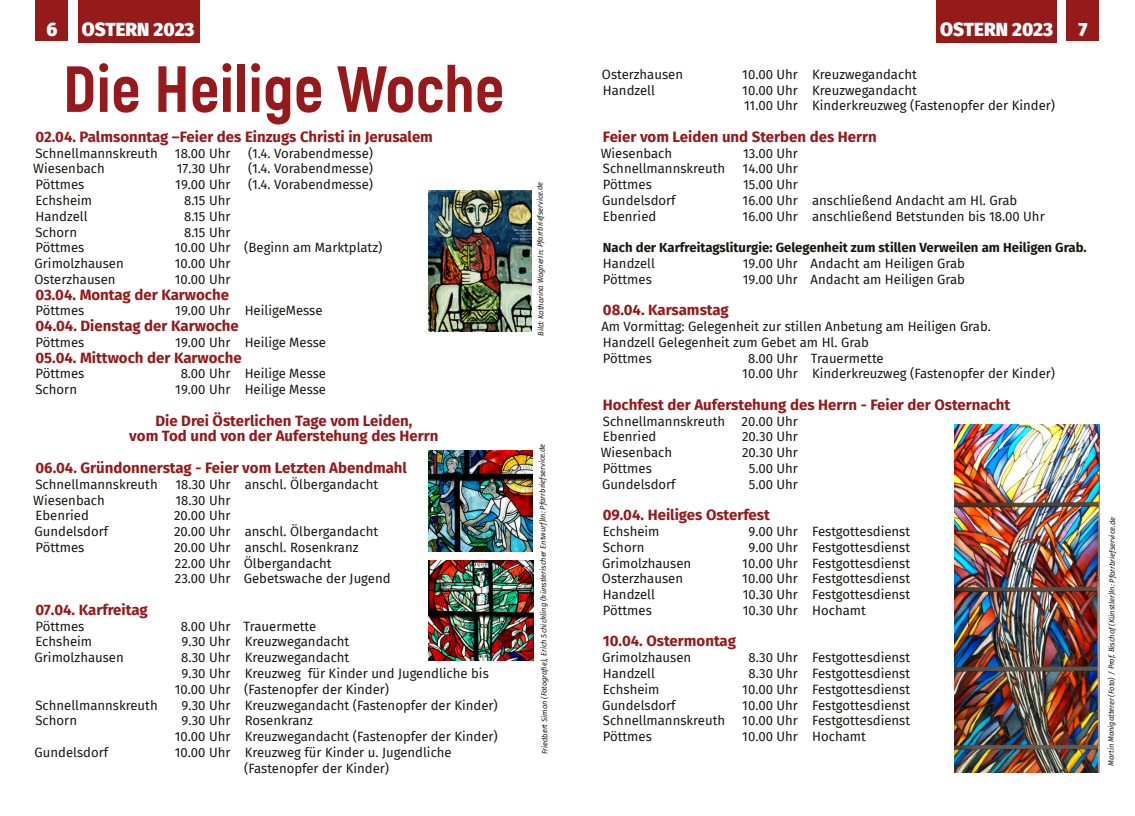
<style>
.page{position:relative;width:1135px;height:816px;background:#fff}
.page>*{position:absolute;margin:0;border:0;box-sizing:border-box;transform-origin:0 0}
.t1{font:800 65px "Akrobat";color:#96191c}
.t2{font:900 18.75px "Fira Sans";color:#fff}
.t3{font:700 15px/15.8px "Fira Sans";color:#96191a;text-align:center}
.t4{font:700 15px "Fira Sans";color:#96181a}
.t5{font:13.12px/15.8px "Fira Sans";color:#181715}
.t6{font:700 13.12px "Fira Sans";color:#181715}
.t7{font:italic 7.5px "Fira Sans";letter-spacing:-.01em;color:#181715}
</style>
<div class="page">
<div style="left:35px;top:0;width:33px;height:41px;background:#951a1a"></div>
<div style="left:78px;top:0;width:122px;height:42px;background:#951a1a"></div>
<img style="left:428px;top:190px;width:103px;height:141px">
<img style="left:428px;top:450px;width:104px;height:101px">
<img style="left:428px;top:560px;width:105px;height:99px">
<div style="left:1066px;top:0;width:32px;height:41px;background:#951a1a"></div>
<div style="left:936px;top:0;width:120px;height:42px;background:#951a1a"></div>
<img style="left:954px;top:424px;width:144px;height:348px">
<h2 class="t2" style="left:46px;top:18px;width:12px">6</h2>
<h2 class="t2" style="left:82px;top:18px;width:114px">OSTERN 2023</h2>
<h2 class="t2" style="left:939px;top:18px;width:114px">OSTERN 2023</h2>
<h2 class="t2" style="left:1077px;top:18px;width:11px">7</h2>
<h1 class="t1" style="left:63px;top:51px;width:443px">Die Heilige Woche</h1>
<p class="t3" style="left:35px;top:129px;width:399px">02.04. Palmsonntag –Feier des Einzugs Christi in Jerusalem</p>
<p class="t5" style="left:35px;top:145px;width:124px">Schnellmannskreuth</p>
<p class="t5" style="left:175px;top:145px;width:57px">18.00 Uhr</p>
<p class="t5" style="left:248px;top:145px;width:126px">(1.4. Vorabendmesse)</p>
<p class="t5" style="left:33px;top:161px;width:73px">Wiesenbach</p>
<p class="t5" style="left:177px;top:161px;width:55px">17.30 Uhr</p>
<p class="t5" style="left:248px;top:161px;width:126px">(1.4. Vorabendmesse)</p>
<p class="t5" style="left:35px;top:177px;width:50px">Pöttmes</p>
<p class="t5" style="left:175px;top:177px;width:57px">19.00 Uhr</p>
<p class="t5" style="left:248px;top:177px;width:126px">(1.4. Vorabendmesse)</p>
<p class="t5" style="left:35px;top:192px;width:58px">Echsheim</p>
<p class="t5" style="left:184px;top:192px;width:48px">8.15 Uhr</p>
<p class="t5" style="left:35px;top:208px;width:54px">Handzell</p>
<p class="t5" style="left:184px;top:208px;width:48px">8.15 Uhr</p>
<p class="t5" style="left:35px;top:224px;width:43px">Schorn</p>
<p class="t5" style="left:184px;top:224px;width:48px">8.15 Uhr</p>
<p class="t5" style="left:35px;top:240px;width:50px">Pöttmes</p>
<p class="t5" style="left:175px;top:240px;width:209px">10.00 Uhr (Beginn am Marktplatz)</p>
<p class="t5" style="left:35px;top:255px;width:91px">Grimolzhausen</p>
<p class="t5" style="left:175px;top:255px;width:57px">10.00 Uhr</p>
<p class="t5" style="left:35px;top:271px;width:83px">Osterzhausen</p>
<p class="t5" style="left:175px;top:271px;width:57px">10.00 Uhr</p>
<p class="t3" style="left:35px;top:286px;width:195px">03.04. Montag der Karwoche</p>
<p class="t5" style="left:35px;top:303px;width:50px">Pöttmes</p>
<p class="t5" style="left:175px;top:303px;width:149px">19.00 Uhr HeiligeMesse</p>
<p class="t4" style="left:35px;top:317px;width:205px">04.04. Dienstag der Karwoche</p>
<p class="t5" style="left:35px;top:334px;width:50px">Pöttmes</p>
<p class="t5" style="left:175px;top:334px;width:152px">19.00 Uhr Heilige Messe</p>
<p class="t3" style="left:35px;top:349px;width:208px">05.04. Mittwoch der Karwoche</p>
<p class="t5" style="left:35px;top:366px;width:50px">Pöttmes</p>
<p class="t5" style="left:181px;top:366px;width:147px">8.00 Uhr Heilige Messe</p>
<p class="t5" style="left:35px;top:381px;width:43px">Schorn</p>
<p class="t5" style="left:175px;top:381px;width:152px">19.00 Uhr Heilige Messe</p>
<p class="t3" style="left:129px;top:412px;width:310px">Die Drei Österlichen Tage vom Leiden,<br>vom Tod und von der Auferstehung des Herrn</p>
<p class="t3" style="left:35px;top:460px;width:373px">06.04. Gründonnerstag - Feier vom Letzten Abendmahl</p>
<p class="t5" style="left:35px;top:476px;width:124px">Schnellmannskreuth</p>
<p class="t5" style="left:175px;top:476px;width:204px">18.30 Uhr anschl. Ölbergandacht</p>
<p class="t5" style="left:33px;top:492px;width:73px">Wiesenbach</p>
<p class="t5" style="left:175px;top:492px;width:56px">18.30 Uhr</p>
<p class="t5" style="left:35px;top:507px;width:55px">Ebenried</p>
<p class="t5" style="left:174px;top:507px;width:58px">20.00 Uhr</p>
<p class="t5" style="left:35px;top:523px;width:75px">Gundelsdorf</p>
<p class="t5" style="left:174px;top:523px;width:205px">20.00 Uhr anschl. Ölbergandacht</p>
<p class="t5" style="left:35px;top:539px;width:50px">Pöttmes</p>
<p class="t5" style="left:174px;top:539px;width:218px">20.00 Uhr anschl. Rosenkranz<br>22.00 Uhr Ölbergandacht<br>23.00 Uhr Gebetswache der Jugend</p>
<p class="t3" style="left:35px;top:601px;width:114px">07.04. Karfreitag</p>
<p class="t5" style="left:35px;top:618px;width:50px">Pöttmes</p>
<p class="t5" style="left:181px;top:618px;width:137px">8.00 Uhr Trauermette</p>
<p class="t5" style="left:35px;top:633px;width:58px">Echsheim</p>
<p class="t5" style="left:181px;top:633px;width:169px">9.30 Uhr Kreuzwegandacht</p>
<p class="t5" style="left:35px;top:649px;width:91px">Grimolzhausen</p>
<p class="t5" style="left:181px;top:649px;width:170px">8.30 Uhr Kreuzwegandacht</p>
<p class="t5" style="left:181px;top:665px;width:309px">9.30 Uhr Kreuzweg für Kinder und Jugendliche bis</p>
<p class="t5" style="left:175px;top:681px;width:216px">10.00 Uhr (Fastenopfer der Kinder)</p>
<p class="t5" style="left:35px;top:696px;width:124px">Schnellmannskreuth</p>
<p class="t5" style="left:181px;top:696px;width:318px">9.30 Uhr Kreuzwegandacht (Fastenopfer der Kinder)</p>
<p class="t5" style="left:35px;top:712px;width:43px">Schorn</p>
<p class="t5" style="left:175px;top:712px;width:324px;text-indent:7px">9.30 Uhr Rosenkranz<br>10.00 Uhr Kreuzwegandacht (Fastenopfer der Kinder)</p>
<p class="t5" style="left:35px;top:744px;width:75px">Gundelsdorf</p>
<p class="t5" style="left:175px;top:744px;width:278px;text-align:center">10.00 Uhr Kreuzweg für Kinder u. Jugendliche (Fastenopfer der Kinder)</p>
<p class="t5" style="left:601px;top:66px;width:83px">Osterzhausen</p>
<p class="t5" style="left:742px;top:66px;width:176px">10.00 Uhr Kreuzwegandacht</p>
<p class="t5" style="left:602px;top:82px;width:54px">Handzell</p>
<p class="t5" style="left:742px;top:82px;width:314px">10.00 Uhr Kreuzwegandacht<br>11.00 Uhr Kinderkreuzweg (Fastenopfer der Kinder)</p>
<p class="t3" style="left:602px;top:129px;width:275px">Feier vom Leiden und Sterben des Herrn</p>
<p class="t5" style="left:600px;top:145px;width:73px">Wiesenbach</p>
<p class="t5" style="left:742px;top:145px;width:56px">13.00 Uhr</p>
<p class="t5" style="left:602px;top:161px;width:124px">Schnellmannskreuth</p>
<p class="t5" style="left:742px;top:161px;width:57px">14.00 Uhr</p>
<p class="t5" style="left:602px;top:177px;width:50px">Pöttmes</p>
<p class="t5" style="left:742px;top:177px;width:56px">15.00 Uhr</p>
<p class="t5" style="left:602px;top:192px;width:75px">Gundelsdorf</p>
<p class="t5" style="left:742px;top:192px;width:276px">16.00 Uhr anschließend Andacht am Hl. Grab</p>
<p class="t5" style="left:602px;top:208px;width:55px">Ebenried</p>
<p class="t5" style="left:742px;top:208px;width:303px">16.00 Uhr anschließend Betstunden bis 18.00 Uhr</p>
<p class="t6" style="left:602px;top:240px;width:485px">Nach der Karfreitagsliturgie: Gelegenheit zum stillen Verweilen am Heiligen Grab.</p>
<p class="t5" style="left:602px;top:255px;width:54px">Handzell</p>
<p class="t5" style="left:742px;top:255px;width:224px">19.00 Uhr Andacht am Heiligen Grab</p>
<p class="t5" style="left:602px;top:271px;width:50px">Pöttmes</p>
<p class="t5" style="left:742px;top:271px;width:224px">19.00 Uhr Andacht am Heiligen Grab</p>
<p class="t3" style="left:602px;top:302px;width:127px">08.04. Karsamstag</p>
<p class="t5" style="left:601px;top:318px;width:391px">Am Vormittag: Gelegenheit zur stillen Anbetung am Heiligen Grab.<br>Handzell Gelegenheit zum Gebet am Hl. Grab<br>Pöttmes</p>
<p class="t7" style="left:536px;top:335px;width:155px;rotate:-90deg">Bild: Katharina WagnerIn: Pfarrbriefservice.de</p>
<p class="t5" style="left:742px;top:350px;width:314px;text-indent:6px">8.00 Uhr Trauermette<br>10.00 Uhr Kinderkreuzweg (Fastenopfer der Kinder)</p>
<p class="t3" style="left:602px;top:397px;width:409px">Hochfest der Auferstehung des Herrn - Feier der Osternacht</p>
<p class="t5" style="left:602px;top:413px;width:196px">Schnellmannskreuth 20.00 Uhr<br>Ebenried</p>
<p class="t5" style="left:741px;top:429px;width:57px">20.30 Uhr</p>
<p class="t7" style="left:539px;top:753px;width:312px;rotate:-90deg">Friedbert Simon (Fotografie), Erich Schickling (künstlerischer Entwurf)In: Pfarrbriefservice.de</p>
<p class="t5" style="left:600px;top:444px;width:73px">Wiesenbach</p>
<p class="t5" style="left:741px;top:444px;width:57px">20.30 Uhr</p>
<p class="t5" style="left:602px;top:460px;width:50px">Pöttmes</p>
<p class="t5" style="left:748px;top:460px;width:51px">5.00 Uhr</p>
<p class="t5" style="left:602px;top:476px;width:75px">Gundelsdorf</p>
<p class="t5" style="left:748px;top:476px;width:51px">5.00 Uhr</p>
<p class="t3" style="left:602px;top:507px;width:168px">09.04. Heiliges Osterfest</p>
<p class="t5" style="left:602px;top:523px;width:58px">Echsheim</p>
<p class="t5" style="left:748px;top:523px;width:163px">9.00 Uhr Festgottesdienst</p>
<p class="t5" style="left:602px;top:539px;width:43px">Schorn</p>
<p class="t5" style="left:748px;top:539px;width:163px">9.00 Uhr Festgottesdienst</p>
<p class="t5" style="left:602px;top:555px;width:91px">Grimolzhausen</p>
<p class="t5" style="left:742px;top:555px;width:169px">10.00 Uhr Festgottesdienst</p>
<p class="t5" style="left:601px;top:570px;width:83px">Osterzhausen</p>
<p class="t5" style="left:742px;top:570px;width:169px">10.00 Uhr Festgottesdienst</p>
<p class="t5" style="left:602px;top:586px;width:54px">Handzell</p>
<p class="t5" style="left:742px;top:586px;width:169px">10.30 Uhr Festgottesdienst</p>
<p class="t5" style="left:602px;top:602px;width:50px">Pöttmes</p>
<p class="t5" style="left:742px;top:602px;width:124px">10.30 Uhr Hochamt</p>
<p class="t3" style="left:602px;top:633px;width:134px">10.04. Ostermontag</p>
<p class="t5" style="left:602px;top:649px;width:91px">Grimolzhausen</p>
<p class="t5" style="left:748px;top:649px;width:163px">8.30 Uhr Festgottesdienst</p>
<p class="t5" style="left:602px;top:665px;width:54px">Handzell</p>
<p class="t5" style="left:748px;top:665px;width:163px">8.30 Uhr Festgottesdienst</p>
<p class="t5" style="left:602px;top:681px;width:58px">Echsheim</p>
<p class="t5" style="left:742px;top:681px;width:169px">10.00 Uhr Festgottesdienst</p>
<p class="t5" style="left:602px;top:696px;width:75px">Gundelsdorf</p>
<p class="t5" style="left:742px;top:696px;width:169px">10.00 Uhr Festgottesdienst</p>
<p class="t5" style="left:602px;top:712px;width:124px">Schnellmannskreuth</p>
<p class="t5" style="left:742px;top:712px;width:169px">10.00 Uhr Festgottesdienst</p>
<p class="t5" style="left:602px;top:728px;width:50px">Pöttmes</p>
<p class="t5" style="left:742px;top:728px;width:125px">10.00 Uhr Hochamt</p>
<p class="t7" style="left:1106px;top:765px;width:250px;rotate:-90deg">Martin Manigatterer (Foto) / Prof. Bischof(Künstler)In: Pfarrbriefservice.de</p>
</div>
